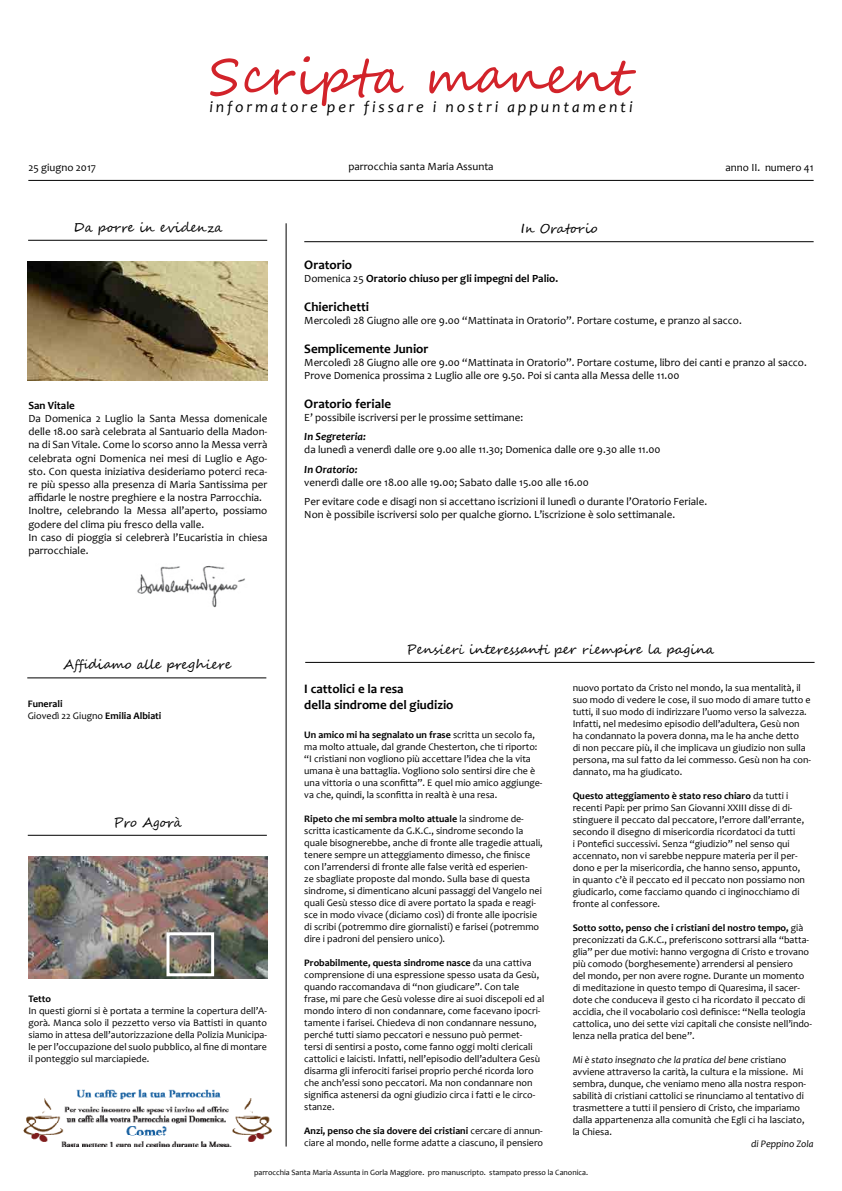
<style>
.page{position:relative;width:842px;height:1191px;background:#fff}
.page>*{position:absolute;margin:0;border:0;box-sizing:border-box;transform-origin:0 0}
.t1{font:50px "Segoe Script";letter-spacing:.01em;color:#d2232a}
.t2{font:italic 16px "Candara";letter-spacing:.18em;color:#000}
.t3{font:13px "Segoe Script";color:#000}
.t4{font:700 13px/15.6px "Candara";color:#000}
.t5{font:11px/13.2px "Candara";color:#000}
.t6{font:700 11px "Candara";color:#000}
.t7{font:italic 700 11px "Candara";color:#000}
.t8{font:10px/12px "Candara";color:#000}
.t9{font:700 10px/12px "Candara";color:#000}
.t10{font:italic 10px "Candara";color:#000}
.t11{font:8px "Candara";color:#000}
.s1{font-weight:400}
.s2{font-weight:700}
.s3{font-style:italic}
</style>
<div class="page">
<hr style="left:286px;top:223px;width:1px;height:923px;background:#000">
<hr style="left:28px;top:180px;width:786px;height:1px;background:#000">
<hr style="left:304px;top:241px;width:510px;height:1px;background:#000">
<hr style="left:28px;top:240px;width:239px;height:1px;background:#000">
<img style="left:28px;top:261px;width:239px;height:120px">
<hr style="left:28px;top:835px;width:239px;height:1px;background:#000">
<img style="left:28px;top:856px;width:239px;height:122px">
<div style="left:166px;top:932px;width:48px;height:44px;border:3px solid #fff"></div>
<img style="left:23px;top:1089px;width:249px;height:58px">
<hr style="left:27px;top:677px;width:239px;height:1px;background:#000">
<img style="left:137px;top:566px;width:108px;height:42px">
<hr style="left:305px;top:662px;width:509px;height:1px;background:#000">
<h1 class="t1" style="left:209px;top:36px;width:421px">Scripta manent</h1>
<h2 class="t2" style="left:209px;top:97px;width:425px">informatore per fissare i nostri appuntamenti</h2>
<p class="t5" style="left:348px;top:160px;width:147px">parrocchia santa Maria Assunta</p>
<p class="t5" style="left:28px;top:161px;width:69px">25 giugno 2017</p>
<p class="t5" style="left:725px;top:160px;width:90px">anno II. numero 41</p>
<h3 class="t3" style="left:73px;top:216px;width:151px">Da porre in evidenza</h3>
<p class="t6" style="left:28px;top:398px;width:48px">San Vitale</p>
<p class="t5" style="left:28px;top:412px;width:241px">Da Domenica 2 Luglio la Santa Messa domenicale delle 18.00 sarà celebrata al Santuario della Madon&shy;na di San Vitale. Come lo scorso anno la Messa verrà celebrata ogni Domenica nei mesi di Luglio e Ago&shy;sto. Con questa iniziativa desideriamo poterci reca&shy;re più spesso alla presenza di Maria Santissima per affidarle le nostre preghiere e la nostra Parrocchia.<br>Inoltre, celebrando la Messa all’aperto, possiamo godere del clima piu fresco della valle.<br>In caso di pioggia si celebrerà l’Eucaristia in chiesa parrocchiale.</p>
<h3 class="t3" style="left:63px;top:654px;width:170px">Affidiamo alle preghiere</h3>
<p class="t9" style="left:28px;top:697px;width:135px">Funerali<br><span class="s1">Giovedì 22 Giugno</span> Emilia Albiati</p>
<h3 class="t3" style="left:113px;top:811px;width:70px">Pro Agorà</h3>
<p class="t9" style="left:28px;top:992px;width:24px">Tetto</p>
<p class="t8" style="left:28px;top:1004px;width:240px;text-align:justify">In questi giorni si è portata a termine la copertura dell’A&shy;gorà. Manca solo il pezzetto verso via Battisti in quanto siamo in attesa dell’autorizzazione della Polizia Municipa&shy;le per l’occupazione del suolo pubblico, al fine di montare il ponteggio sul marciapiede.</p>
<h3 class="t3" style="left:521px;top:218px;width:78px">In Oratorio</h3>
<h3 class="t4" style="left:304px;top:256px;width:49px">Oratorio</h3>
<p class="t6" style="left:304px;top:271px;width:255px"><span class="s1">Domenica 25</span> Oratorio chiuso per gli impegni del Palio.</p>
<h3 class="t4" style="left:304px;top:298px;width:66px">Chierichetti</h3>
<p class="t5" style="left:304px;top:313px;width:439px">Mercoledì 28 Giugno alle ore 9.00 “Mattinata in Oratorio”. Portare costume, e pranzo al sacco.</p>
<h3 class="t4" style="left:304px;top:340px;width:126px">Semplicemente Junior</h3>
<p class="t5" style="left:304px;top:355px;width:504px">Mercoledì 28 Giugno alle ore 9.00 “Mattinata in Oratorio”. Portare costume, libro dei canti e pranzo al sacco.<br>Prove Domenica prossima 2 Luglio alle ore 9.50. Poi si canta alla Messa delle 11.00</p>
<h3 class="t4" style="left:304px;top:395px;width:88px">Oratorio feriale</h3>
<p class="t5" style="left:304px;top:411px;width:221px">E’ possibile iscriversi per le prossime settimane:</p>
<p class="t7" style="left:304px;top:430px;width:63px">In Segreteria:</p>
<p class="t5" style="left:304px;top:443px;width:358px">da lunedì a venerdì dalle ore 9.00 alle 11.30; Domenica dalle ore 9.30 alle 11.00</p>
<p class="t7" style="left:304px;top:462px;width:55px">In Oratorio:</p>
<p class="t5" style="left:304px;top:472px;width:404px;line-height:19.2px">venerdì dalle ore 18.00 alle 19.00; Sabato dalle 15.00 alle 16.00<br>Per evitare code e disagi non si accettano iscrizioni il lunedì o durante l’Oratorio Feriale.</p>
<p class="t5" style="left:304px;top:508px;width:372px">Non è possibile iscriversi solo per qualche giorno. L’iscrizione è solo settimanale.</p>
<h3 class="t3" style="left:406px;top:638px;width:309px">Pensieri interessanti per riempire la pagina</h3>
<h3 class="t4" style="left:304px;top:681px;width:151px">I cattolici e la resa<br>della sindrome del giudizio</h3>
<p class="t8" style="left:304px;top:728px;width:240px"><span class="s2">Un amico mi ha segnalato un frase</span> scritta un secolo fa, ma molto attuale, dal grande Chesterton, che ti riporto: “I cristiani non vogliono più accettare l’idea che la vita umana è una battaglia. Vogliono solo sentirsi dire che è una vittoria o una sconfitta”. E quel mio amico aggiunge&shy;va che, quindi, la sconfitta in realtà è una resa.</p>
<p class="t8" style="left:304px;top:812px;width:240px"><span class="s2">Ripeto che mi sembra molto attuale</span> la sindrome de&shy;scritta icasticamente da G.K.C., sindrome secondo la quale bisognerebbe, anche di fronte alle tragedie attuali, tenere sempre un atteggiamento dimesso, che finisce con l’arrendersi di fronte alle false verità ed esperien-<br>ze sbagliate proposte dal mondo. Sulla base di questa sindrome, si dimenticano alcuni passaggi del Vangelo nei quali Gesù stesso dice di avere portato la spada e reagi&shy;sce in modo vivace (diciamo così) di fronte alle ipocrisie di scribi (potremmo dire giornalisti) e farisei (potremmo dire i padroni del pensiero unico).</p>
<p class="t8" style="left:304px;top:956px;width:242px"><span class="s2">Probabilmente, questa sindrome nasce</span> da una cattiva comprensione di una espressione spesso usata da Gesù, quando raccomandava di “non giudicare”. Con tale frase, mi pare che Gesù volesse dire ai suoi discepoli ed al mondo intero di non condannare, come facevano ipocri&shy;tamente i farisei. Chiedeva di non condannare nessuno, perché tutti siamo peccatori e nessuno può permet-<br>tersi di sentirsi a posto, come fanno oggi molti clericali cattolici e laicisti. Infatti, nell’episodio dell’adultera Gesù disarma gli inferociti farisei proprio perché ricorda loro che anch’essi sono peccatori. Ma non condannare non significa astenersi da ogni giudizio circa i fatti e le circo&shy;stanze.</p>
<p class="t8" style="left:304px;top:1124px;width:240px"><span class="s2">Anzi, penso che sia dovere dei cristiani</span> cercare di annun&shy;ciare al mondo, nelle forme adatte a ciascuno, il pensiero</p>
<p class="t8" style="left:573px;top:681px;width:240px">nuovo portato da Cristo nel mondo, la sua mentalità, il suo modo di vedere le cose, il suo modo di amare tutto e tutti, il suo modo di indirizzare l’uomo verso la salvezza.<br>Infatti, nel medesimo episodio dell’adultera, Gesù non ha condannato la povera donna, ma le ha anche detto<br>di non peccare più, il che implicava un giudizio non sulla persona, ma sul fatto da lei commesso. Gesù non ha con&shy;dannato, ma ha giudicato.</p>
<p class="t8" style="left:573px;top:789px;width:234px"><span class="s2">Questo atteggiamento è stato reso chiaro</span> da tutti i recenti Papi: per primo San Giovanni XXIII disse di di&shy;stinguere il peccato dal peccatore, l’errore dall’errante, secondo il disegno di misericordia ricordatoci da tutti<br>i Pontefici successivi. Senza “giudizio” nel senso qui accennato, non vi sarebbe neppure materia per il per&shy;dono e per la misericordia, che hanno senso, appunto, in quanto c’è il peccato ed il peccato non possiamo non giudicarlo, come facciamo quando ci inginocchiamo di fronte al confessore.</p>
<p class="t8" style="left:573px;top:921px;width:241px"><span class="s2">Sotto sotto, penso che i cristiani del nostro tempo,</span> già preconizzati da G.K.C., preferiscono sottrarsi alla “batta&shy;glia” per due motivi: hanno vergogna di Cristo e trovano più comodo (borghesemente) arrendersi al pensiero<br>del mondo, per non avere rogne. Durante un momento di meditazione in questo tempo di Quaresima, il sacer&shy;dote che conduceva il gesto ci ha ricordato il peccato di accidia, che il vocabolario così definisce: “Nella teologia cattolica, uno dei sette vizi capitali che consiste nell’indo&shy;lenza nella pratica del bene”.</p>
<p class="t8" style="left:573px;top:1053px;width:235px"><span class="s3">Mi è stato insegnato che la pratica del bene</span> cristiano avviene attraverso la carità, la cultura e la missione. Mi sembra, dunque, che veniamo meno alla nostra respon&shy;sabilità di cristiani cattolici se rinunciamo al tentativo di trasmettere a tutti il pensiero di Cristo, che impariamo dalla appartenenza alla comunità che Egli ci ha lasciato, la Chiesa.</p>
<p class="t10" style="left:751px;top:1137px;width:64px">di Peppino Zola</p>
<p class="t11" style="left:254px;top:1167px;width:335px">parrocchia Santa Maria Assunta in Gorla Maggiore. pro manuscripto. stampato presso la Canonica.</p>
</div>
